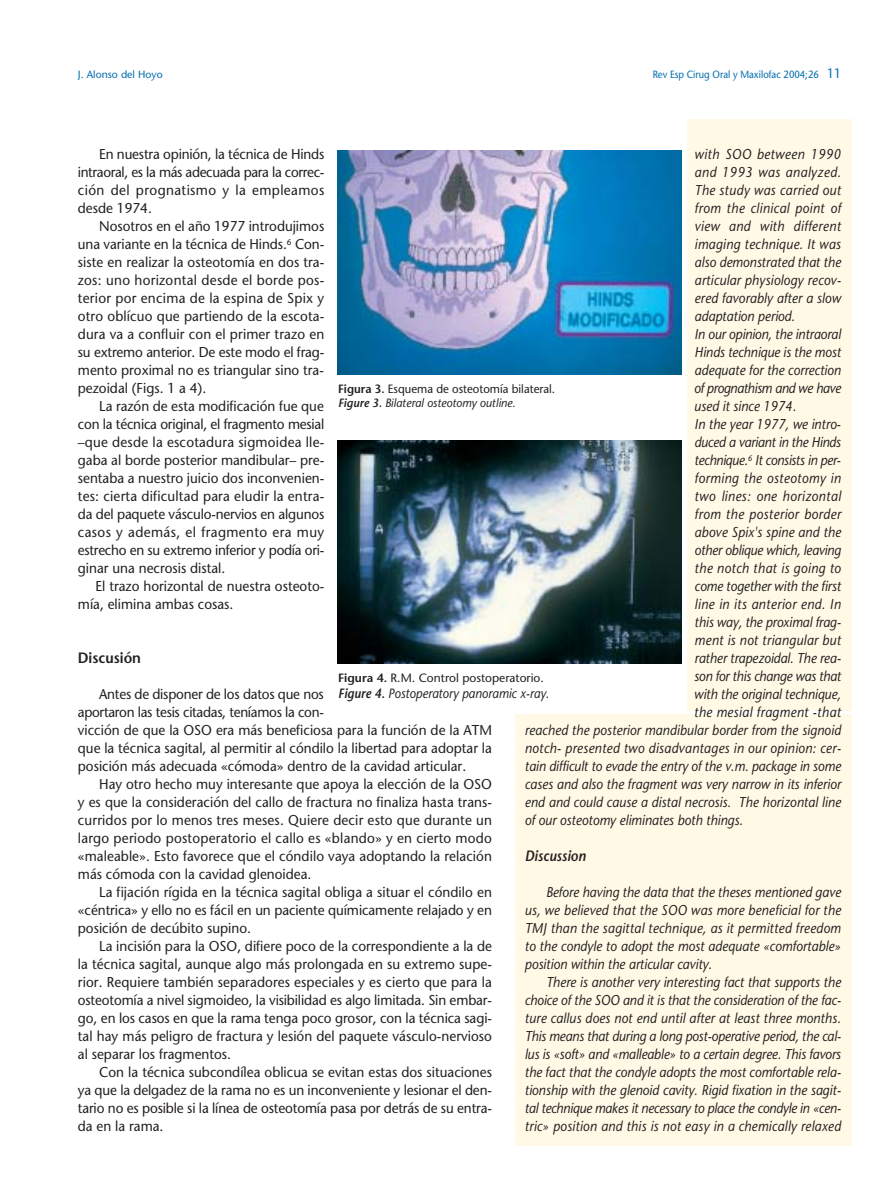
<style>
.page{position:relative;width:890px;height:1195px;background:#fff}
.page>*{position:absolute;margin:0;border:0;box-sizing:border-box;transform-origin:0 0}
.t1{font:italic 600 15px "Stone Sans";color:#231f1f;scale:.9 1}
.t2{font:600 15px "Stone Sans";color:#231f1f;scale:.95 1}
.t3{font:14.25px/18px "Stone Sans";color:#231f1f;text-align:justify;scale:.95 1}
.t4{font:italic 14.25px/18px "Stone Sans";letter-spacing:.005em;color:#231f1f;text-align:justify;scale:.9 1}
.t5{font:italic 14.25px "Stone Sans";letter-spacing:.03em;color:#231f1f;scale:.9 1}
.t6{font:italic 14.25px "Stone Sans";letter-spacing:-.025em;color:#231f1f;scale:.9 1}
.t7{font:italic 14.25px "Stone Sans";letter-spacing:-.02em;color:#231f1f;scale:.9 1}
.t8{font:italic 14.25px "Stone Sans";letter-spacing:-.015em;color:#231f1f;scale:.9 1}
.t9{font:italic 14.25px "Stone Sans";letter-spacing:.025em;color:#231f1f;scale:.9 1}
.t10{font:italic 13.5px "Stone Sans";color:#231f1f;scale:.9 1}
.t11{font:12px/14.4px "Stone Sans";color:#231f1f;scale:.95 1}
.t12{font:12px "Stone Sans";color:#231f1f}
.t13{font:10.5px "Stone Sans";color:#006dad;scale:.9 1}
.t14{font:10.5px "Stone Sans";color:#006dad}
.s1{font-size:13.5px}
.s2{font-weight:600}
.s3{font-weight:600;font-style:italic}
.s4{font-style:italic}
</style>
<div class="page">
<div style="left:687px;top:119px;width:164px;height:592px;background:#fff9e6"></div>
<div style="left:515px;top:714px;width:336px;height:432px;background:#fff9e6"></div>
<img style="left:337px;top:151px;width:344px;height:223px">
<img style="left:337px;top:440px;width:344px;height:224px">
<p class="t14" style="left:78px;top:71px;width:86px">J. Alonso del Hoyo</p>
<p class="t13" style="left:652px;top:71px;width:211px">Rev Esp Cirug Oral y Maxilofac 2004;26 <span class="s1">11</span></p>
<p class="t3" style="left:78px;top:146px;width:261px;text-indent:21px">En nuestra opinión, la técnica de Hinds intraoral, es la más adecuada para la correc&shy;ción del prognatismo y la empleamos desde 1974.</p>
<p class="t3" style="left:78px;top:218px;width:261px;text-indent:21px">Nosotros en el año 1977 introdujimos una variante en la técnica de Hinds.<sup>6</sup> Con&shy;siste en realizar la osteotomía en dos tra&shy;zos: uno horizontal desde el borde pos&shy;terior por encima de la espina de Spix y otro oblícuo que partiendo de la escota&shy;dura va a confluir con el primer trazo en su extremo anterior. De este modo el frag&shy;mento proximal no es triangular sino tra&shy;pezoidal (Figs. 1 a 4).</p>
<p class="t3" style="left:78px;top:398px;width:261px;text-indent:21px">La razón de esta modificación fue que con la técnica original, el fragmento mesial –que desde la escotadura sigmoidea lle&shy;gaba al borde posterior mandibular– pre&shy;sentaba a nuestro juicio dos inconvenien&shy;tes: cierta dificultad para eludir la entra&shy;da del paquete vásculo-nervios en algunos casos y además, el fragmento era muy estrecho en su extremo inferior y podía ori&shy;ginar una necrosis distal.</p>
<p class="t3" style="left:78px;top:578px;width:261px;text-indent:17px">El trazo horizontal de nuestra osteoto&shy;mía, elimina ambas cosas.</p>
<p class="t2" style="left:78px;top:652px;width:68px">Discusión</p>
<p class="t3" style="left:78px;top:686px;width:437px;text-align:left;text-indent:21px">Antes de disponer de los datos que nos<br>aportaron las tesis citadas, teníamos la con-<br>vicción de que la OSO era más beneficiosa para la función de la ATM que la técnica sagital, al permitir al cóndilo la libertad para adoptar la posición más adecuada «cómoda» dentro de la cavidad articular.</p>
<p class="t3" style="left:78px;top:776px;width:437px;text-indent:21px">Hay otro hecho muy interesante que apoya la elección de la OSO y es que la consideración del callo de fractura no finaliza hasta trans&shy;curridos por lo menos tres meses. Quiere decir esto que durante un largo periodo postoperatorio el callo es «blando» y en cierto modo «maleable». Esto favorece que el cóndilo vaya adoptando la relación más cómoda con la cavidad glenoidea.</p>
<p class="t3" style="left:78px;top:884px;width:437px;text-indent:21px">La fijación rígida en la técnica sagital obliga a situar el cóndilo en «céntrica» y ello no es fácil en un paciente químicamente relajado y en posición de decúbito supino.</p>
<p class="t3" style="left:78px;top:938px;width:437px;text-indent:21px">La incisión para la OSO, difiere poco de la correspondiente a la de la técnica sagital, aunque algo más prolongada en su extremo supe&shy;rior. Requiere también separadores especiales y es cierto que para la osteotomía a nivel sigmoideo, la visibilidad es algo limitada. Sin embar&shy;go, en los casos en que la rama tenga poco grosor, con la técnica sagi&shy;tal hay más peligro de fractura y lesión del paquete vásculo-nervioso al separar los fragmentos.</p>
<p class="t3" style="left:78px;top:1064px;width:437px;text-indent:21px">Con la técnica subcondílea oblicua se evitan estas dos situaciones ya que la delgadez de la rama no es un inconveniente y lesionar el den&shy;tario no es posible si la línea de osteotomía pasa por detrás de su entra&shy;da en la rama.</p>
<p class="t5" style="left:694px;top:148px;width:164px">with SOO between 1990</p>
<p class="t5" style="left:694px;top:166px;width:164px">and 1993 was analyzed.</p>
<p class="t9" style="left:694px;top:184px;width:164px">The study was carried out</p>
<p class="t5" style="left:694px;top:202px;width:164px">from the clinical point of</p>
<p class="t5" style="left:694px;top:220px;width:164px">view and with different</p>
<p class="t4" style="left:694px;top:236px;width:164px">imaging technique. It was</p>
<p class="t4" style="left:694px;top:254px;width:164px">also demonstrated that the</p>
<p class="t4" style="left:694px;top:272px;width:164px">articular physiology recov-</p>
<p class="t4" style="left:694px;top:290px;width:164px">ered favorably after a slow</p>
<p class="t4" style="left:694px;top:308px;width:113px">adaptation period.</p>
<p class="t4" style="left:694px;top:326px;width:164px">In our opinion, the intraoral</p>
<p class="t4" style="left:694px;top:344px;width:164px">Hinds technique is the most</p>
<p class="t4" style="left:694px;top:362px;width:164px">adequate for the correction</p>
<p class="t6" style="left:694px;top:382px;width:164px">of prognathism and we have</p>
<p class="t4" style="left:694px;top:398px;width:115px">used it since 1974.</p>
<p class="t4" style="left:694px;top:416px;width:164px">In the year 1977, we intro-</p>
<p class="t7" style="left:694px;top:436px;width:164px">duced a variant in the Hinds</p>
<p class="t6" style="left:694px;top:454px;width:164px">technique.<sup>6</sup> It consists in per-</p>
<p class="t5" style="left:694px;top:472px;width:164px">forming the osteotomy in</p>
<p class="t5" style="left:694px;top:490px;width:164px">two lines: one horizontal</p>
<p class="t5" style="left:694px;top:508px;width:164px">from the posterior border</p>
<p class="t4" style="left:694px;top:524px;width:164px">above Spix's spine and the</p>
<p class="t8" style="left:694px;top:544px;width:164px">other oblique which, leaving</p>
<p class="t5" style="left:694px;top:562px;width:164px">the notch that is going to</p>
<p class="t4" style="left:694px;top:578px;width:164px">come together with the first</p>
<p class="t5" style="left:694px;top:598px;width:164px">line in its anterior end. In</p>
<p class="t4" style="left:694px;top:614px;width:164px">this way, the proximal frag-</p>
<p class="t4" style="left:694px;top:632px;width:164px">ment is not triangular but</p>
<p class="t4" style="left:694px;top:650px;width:164px">rather trapezoidal. The rea-</p>
<p class="t7" style="left:694px;top:670px;width:164px">son for this change was that</p>
<p class="t4" style="left:694px;top:686px;width:164px">with the original technique,</p>
<p class="t5" style="left:694px;top:706px;width:164px">the mesial fragment -that</p>
<p class="t4" style="left:524px;top:722px;width:353px">reached the posterior mandibular border from the signoid</p>
<p class="t4" style="left:524px;top:740px;width:352px">notch- presented two disadvantages in our opinion: cer-</p>
<p class="t4" style="left:524px;top:758px;width:353px">tain difficult to evade the entry of the v.m. package in some</p>
<p class="t4" style="left:524px;top:776px;width:352px">cases and also the fragment was very narrow in its inferior</p>
<p class="t4" style="left:524px;top:794px;width:353px">end and could cause a distal necrosis. The horizontal line</p>
<p class="t4" style="left:524px;top:812px;width:244px">of our osteotomy eliminates both things.</p>
<p class="t1" style="left:524px;top:850px;width:69px">Discussion</p>
<p class="t4" style="left:524px;top:884px;width:353px;text-indent:21px">Before having the data that the theses mentioned gave us, we believed that the SOO was more beneficial for the TMJ than the sagittal technique, as it permitted freedom to the condyle to adopt the most adequate «comfortable» position within the articular cavity.</p>
<p class="t4" style="left:524px;top:974px;width:353px;text-indent:21px">There is another very interesting fact that supports the choice of the SOO and it is that the consideration of the fac&shy;ture callus does not end until after at least three months.<br>This means that during a long post-operative period, the cal&shy;lus is «soft» and «malleable» to a certain degree. This favors the fact that the condyle adopts the most comfortable rela&shy;tionship with the glenoid cavity. Rigid fixation in the sagit&shy;tal technique makes it necessary to place the condyle in «cen&shy;tric» position and this is not easy in a chemically relaxed</p>
<p class="t11" style="left:338px;top:383px;width:230px"><span class="s2">Figura 3.</span> Esquema de osteotomía bilateral.<br><span class="s3">Figure 3.</span> <span class="s4">Bilateral osteotomy outline.</span></p>
<p class="t12" style="left:338px;top:673px;width:207px"><span class="s2">Figura 4.</span> R.M. Control postoperatorio.</p>
<p class="t10" style="left:338px;top:688px;width:236px"><span class="s2">Figure 4.</span> Postoperatory panoramic x-ray.</p>
</div>
